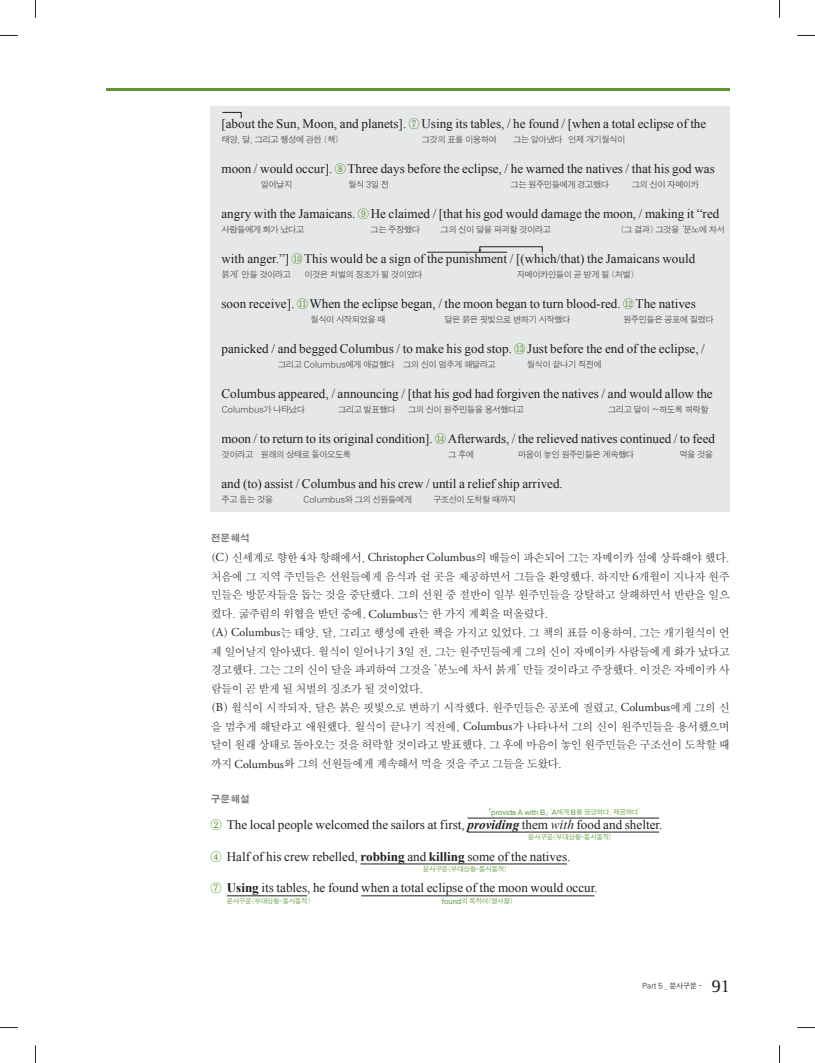
<style>
.page{position:relative;width:815px;height:1063px;background:#fff}
.page>*{position:absolute;margin:0;border:0;box-sizing:border-box;transform-origin:0 0}
.t1{font:18.75px "Rotis Serif";color:#231f20}
.t2{font:13.12px "Times New Roman";color:#231f20}
.t3{font:11.5px/18.8px "SMSS Myung Jo Std Regular KS Cpc EUC H";letter-spacing:-.07em;color:#231f20}
.t4{font:10px "SMK Gothic Std Regular KS Cpc EUC H";color:#76787b}
.t5{font:8.75px "SMJ Gothic Std Regular KS Cpc EUC H";letter-spacing:-.07em;color:#4b4c4d;scale:.96 1}
.t6{font:7.5px "SMJ Gothic Std Regular KS Cpc EUC H";letter-spacing:-.06em;color:#231f20;scale:.96 1}
.t7{font:6.88px "SMJ Gothic Std Regular KS Cpc EUC H";letter-spacing:-.06em;color:#5c9731}
.s1{font-family:"SMSS Myung Jo Std Regular KS Cpc EUC H";font-size:11px;color:#5c9731}
.s2{font-family:"Adobe Garamond Pro";font-size:12.12px}
.s3{font-family:"Helvetica Neue";font-size:7.5px}
.s4{font-weight:700;font-style:italic}
.s5{font-family:"Times New Roman MT Std";font-style:italic}
.s6{font-weight:700}
</style>
<div class="page">
<hr style="left:106px;top:89px;width:624px;height:2px;background:#5c9731">
<hr style="left:467px;top:832px;width:84px;height:1px;background:#231f20">
<svg style="left:551px;top:832px;width:26px;height:1px"></svg>
<hr style="left:577px;top:832px;width:82px;height:1px;background:#231f20">
<hr style="left:361px;top:864px;width:206px;height:1px;background:#231f20">
<hr style="left:227px;top:896px;width:80px;height:1px;background:#231f20">
<hr style="left:361px;top:896px;width:233px;height:1px;background:#231f20">
<div style="left:211px;top:106px;width:519px;height:405px;background:#e6e7e9"></div>
<hr style="left:427px;top:252px;width:80px;height:1px;background:#231f20">
<hr style="left:467px;top:818px;width:84px;height:1px;background:#231f20">
<svg style="left:551px;top:818px;width:26px;height:1px"></svg>
<hr style="left:577px;top:818px;width:82px;height:1px;background:#231f20">
<svg style="left:478px;top:246px;width:65px;height:7px"></svg>
<svg style="left:222px;top:112px;width:19px;height:6px"></svg>
<svg style="left:0;top:35px;width:18px;height:1px"></svg>
<svg style="left:797px;top:35px;width:18px;height:1px"></svg>
<svg style="left:0;top:1027px;width:18px;height:1px"></svg>
<svg style="left:797px;top:1027px;width:18px;height:1px"></svg>
<svg style="left:35px;top:0;width:1px;height:18px"></svg>
<svg style="left:35px;top:1045px;width:1px;height:18px"></svg>
<svg style="left:779px;top:0;width:1px;height:18px"></svg>
<svg style="left:779px;top:1045px;width:1px;height:18px"></svg>
<p class="t2" style="left:221px;top:116px;width:486px">[about the Sun, Moon, and planets]. <span class="s1">⑦</span> Using its tables, / he found / [when a total eclipse of the</p>
<p class="t2" style="left:221px;top:161px;width:495px">moon / would occur]. <span class="s1">⑧</span> Three days before the eclipse, / he warned the natives / that his god was</p>
<p class="t2" style="left:221px;top:206px;width:499px">angry with the Jamaicans. <span class="s1">⑨</span> He claimed / [that his god would damage the moon, / making it “red</p>
<p class="t2" style="left:221px;top:251px;width:475px">with anger.”] <span class="s1">⑩</span> This would be a sign of the punishment / [(which/that) the Jamaicans would</p>
<p class="t2" style="left:221px;top:296px;width:476px">soon receive]. <span class="s1">⑪</span> When the eclipse began, / the moon began to turn blood-red. <span class="s1">⑫</span> The natives</p>
<p class="t2" style="left:221px;top:341px;width:485px">panicked / and begged Columbus / to make his god stop. <span class="s1">⑬</span> Just before the end of the eclipse, /</p>
<p class="t2" style="left:221px;top:386px;width:493px">Columbus appeared, / announcing / [that his god had forgiven the natives / and would allow the</p>
<p class="t2" style="left:221px;top:431px;width:495px">moon / to return to its original condition]. <span class="s1">⑭</span> Afterwards, / the relieved natives continued / to feed</p>
<p class="t2" style="left:221px;top:476px;width:343px">and (to) assist / Columbus and his crew / until a relief ship arrived.</p>
<p class="t5" style="left:222px;top:135px;width:124px">태양, 달, 그리고 행성에 관한 (책)</p>
<p class="t5" style="left:422px;top:135px;width:80px">그것의 표를 이용하여</p>
<p class="t5" style="left:513px;top:135px;width:119px">그는 알아냈다 언제 개기월식이</p>
<p class="t5" style="left:261px;top:180px;width:35px">일어날지</p>
<p class="t5" style="left:348px;top:180px;width:44px">월식 3일 전</p>
<p class="t5" style="left:511px;top:180px;width:104px">그는 원주민들에게 경고했다</p>
<p class="t5" style="left:632px;top:180px;width:72px">그의 신이 자메이카</p>
<p class="t5" style="left:222px;top:225px;width:88px">사람들에게 화가 났다고</p>
<p class="t5" style="left:371px;top:225px;width:53px">그는 주장했다</p>
<p class="t5" style="left:441px;top:225px;width:117px">그의 신이 달을 파괴할 것이라고</p>
<p class="t5" style="left:621px;top:225px;width:110px">(그 결과) 그것을 ‘분노에 차서</p>
<p class="t5" style="left:222px;top:270px;width:74px">붉게’ 만들 것이라고</p>
<p class="t5" style="left:304px;top:270px;width:125px">이것은 처벌의 징조가 될 것이었다</p>
<p class="t5" style="left:517px;top:270px;width:124px">자메이카인들이 곧 받게 될 (처벌)</p>
<p class="t5" style="left:311px;top:315px;width:80px">월식이 시작되었을 때</p>
<p class="t5" style="left:444px;top:315px;width:133px">달은 붉은 핏빛으로 변하기 시작했다</p>
<p class="t5" style="left:623px;top:315px;width:96px">원주민들은 공포에 질렸다</p>
<p class="t5" style="left:278px;top:360px;width:228px">그리고 Columbus에게 애걸했다 그의 신이 멈추게 해달라고</p>
<p class="t5" style="left:527px;top:360px;width:80px">월식이 끝나기 직전에</p>
<p class="t5" style="left:222px;top:405px;width:88px">Columbus가 나타났다</p>
<p class="t5" style="left:338px;top:405px;width:61px">그리고 발표했다</p>
<p class="t5" style="left:408px;top:405px;width:123px">그의 신이 원주민들을 용서했다고</p>
<p class="t5" style="left:608px;top:405px;width:106px">그리고 달이 ~하도록 허락할</p>
<p class="t5" style="left:222px;top:450px;width:137px">것이라고 원래의 상태로 돌아오도록</p>
<p class="t5" style="left:448px;top:450px;width:29px">그 후에</p>
<p class="t5" style="left:518px;top:450px;width:123px">마음이 놓인 원주민들은 계속했다</p>
<p class="t5" style="left:679px;top:450px;width:37px">먹을 것을</p>
<p class="t5" style="left:222px;top:495px;width:55px">주고 돕는 것을</p>
<p class="t5" style="left:303px;top:495px;width:115px">Columbus와 그의 선원들에게</p>
<p class="t5" style="left:433px;top:495px;width:88px">구조선이 도착할 때까지</p>
<p class="t4" style="left:211px;top:533px;width:41px">전문해석</p>
<p class="t3" style="left:211px;top:549px;width:521px">(<span class="s2">C</span>) 신세계로 향한 <span class="s2">4</span>차 항해에서, <span class="s2">Christopher Columbus</span>의 배들이 파손되어 그는 자메이카 섬에 상륙해야 했다. 처음에 그 지역 주민들은 선원들에게 음식과 쉴 곳을 제공하면서 그들을 환영했다. 하지만 <span class="s2">6</span>개월이 지나자 원주 민들은 방문자들을 돕는 것을 중단했다. 그의 선원 중 절반이 일부 원주민들을 강탈하고 살해하면서 반란을 일으 켰다. 굶주림의 위협을 받던 중에, <span class="s2">Columbus</span>는 한 가지 계획을 떠올렸다.<br>(<span class="s2">A</span>) <span class="s2">Columbus</span>는 태양, 달, 그리고 행성에 관한 책을 가지고 있었다. 그 책의 표를 이용하여, 그는 개기월식이 언 제 일어날지 알아냈다. 월식이 일어나기 <span class="s2">3</span>일 전, 그는 원주민들에게 그의 신이 자메이카 사람들에게 화가 났다고 경고했다. 그는 그의 신이 달을 파괴하여 그것을 ‘분노에 차서 붉게’ 만들 것이라고 주장했다. 이것은 자메이카 사 람들이 곧 받게 될 처벌의 징조가 될 것이었다.<br>(<span class="s2">B</span>) 월식이 시작되자, 달은 붉은 핏빛으로 변하기 시작했다. 원주민들은 공포에 질렸고, <span class="s2">Columbus</span>에게 그의 신 을 멈추게 해달라고 애원했다. 월식이 끝나기 직전에, <span class="s2">Columbus</span>가 나타나서 그의 신이 원주민들을 용서했으며 달이 원래 상태로 돌아오는 것을 허락할 것이라고 발표했다. 그 후에 마음이 놓인 원주민들은 구조선이 도착할 때 까지 <span class="s2">Columbus</span>와 그의 선원들에게 계속해서 먹을 것을 주고 그들을 도왔다.</p>
<p class="t4" style="left:211px;top:795px;width:41px">구문해설</p>
<p class="t7" style="left:488px;top:809px;width:154px">「<span class="s3">provide A with B</span>」 ‘<span class="s3">A</span>에게 <span class="s3">B</span>를 공급하다, 제공하다’</p>
<p class="t2" style="left:211px;top:817px;width:453px"><span class="s1">②</span> The local people welcomed the sailors at first, <span class="s4">providing</span> them <span class="s5">with</span> food and shelter.</p>
<p class="t7" style="left:528px;top:834px;width:86px">분사구문(부대상황-동시동작)</p>
<p class="t2" style="left:211px;top:849px;width:361px"><span class="s1">④</span> Half of his crew rebelled, <span class="s6">robbing</span> and <span class="s6">killing</span> some of the natives.</p>
<p class="t7" style="left:423px;top:866px;width:86px">분사구문(부대상황-동시동작)</p>
<p class="t2" style="left:211px;top:881px;width:388px"><span class="s1">⑦</span> <span class="s6">Using</span> its tables, he found when a total eclipse of the moon would occur.</p>
<p class="t7" style="left:226px;top:898px;width:86px">분사구문(부대상황-동시동작)</p>
<p class="t7" style="left:442px;top:898px;width:73px"><span class="s3">found</span>의 목적어(명사절)</p>
<p class="t6" style="left:642px;top:982px;width:64px">Part 5 _ 분사구문 -</p>
<h1 class="t1" style="left:712px;top:978px;width:20px">91</h1>
</div>
